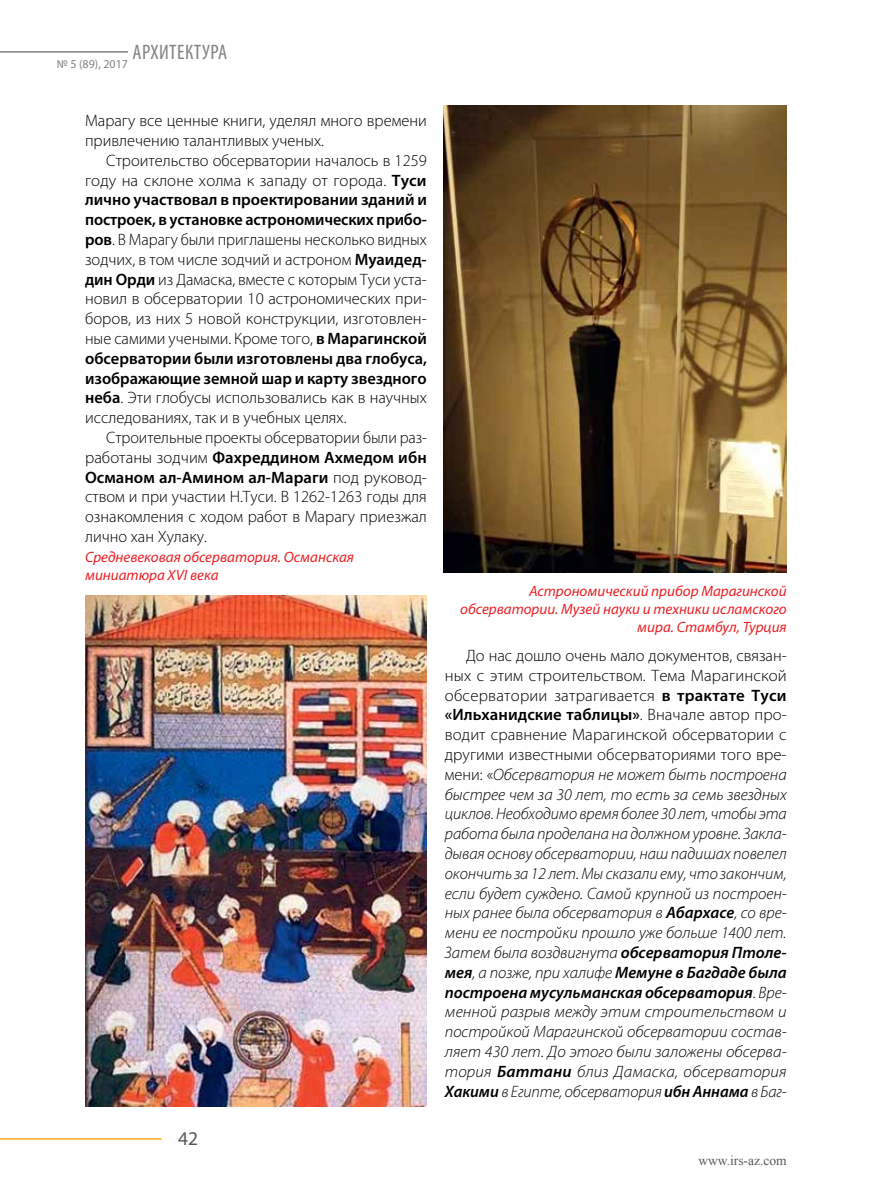
<style>
.page{position:relative;width:893px;height:1191px;background:#fff}
.page>*{position:absolute;margin:0;border:0;box-sizing:border-box;transform-origin:0 0}
.t1{font:condensed 21px "Myriad Pro";letter-spacing:.02em;color:#808285}
.t2{font:19.5px "Myriad Pro";color:#58595b}
.t3{font:italic 300 16.5px/19.8px "Myriad Pro";letter-spacing:.01em;color:#000;text-align:justify}
.t4{font:300 16.5px/19.8px "Myriad Pro";color:#000;text-align:justify}
.t5{font:italic 15px/18px "Myriad Pro";color:#ed1f24}
.t6{font:13.5px "Times New Roman";color:#58595b}
.t7{font:12px "Myriad Pro";color:#808285}
.s1{font-weight:600}
.s2{font-style:normal}
.s3{font-weight:600;font-style:normal}
</style>
<div class="page">
<hr style="left:0;top:51px;width:128px;height:2px;background:#808285">
<hr style="left:0;top:1138px;width:162px;height:1px;background:#fcaf17">
<img style="left:85px;top:595px;width:342px;height:511px">
<img style="left:443px;top:106px;width:344px;height:466px">
<p class="t1" style="left:132px;top:39px;width:96px">АРХИТЕКТУРА</p>
<p class="t7" style="left:57px;top:56px;width:73px">№ 5 (89), 2017</p>
<p class="t4" style="left:85px;top:111px;width:343px">Марагу все ценные книги, уделял много времени привлечению талантливых ученых.</p>
<p class="t4" style="left:85px;top:151px;width:343px;text-indent:21px">Строительство обсерватории началось в 1259 году на склоне холма к западу от города. <span class="s1">Туси лично участвовал в проектировании зданий и построек, в установке астрономических прибо&shy;ров</span>. В Марагу были приглашены несколько видных зодчих, в том числе зодчий и астроном <span class="s1">Муаидед&shy;дин Орди</span> из Дамаска, вместе с которым Туси уста&shy;новил в обсерватории 10 астрономических при&shy;боров, из них 5 новой конструкции, изготовлен&shy;ные самими учеными. Кроме того, <span class="s1">в Марагинской обсерватории были изготовлены два глобуса, изображающие земной шар и карту звездного неба</span>. Эти глобусы использовались как в научных исследованиях, так и в учебных целях.</p>
<p class="t4" style="left:85px;top:428px;width:343px;text-indent:21px">Строительные проекты обсерватории были раз&shy;работаны зодчим <span class="s1">Фахреддином Ахмедом ибн Османом ал-Амином ал-Мараги</span> под руковод&shy;ством и при участии Н.Туси. В 1262-1263 годы для ознакомления с ходом работ в Марагу приезжал лично хан Хулаку.</p>
<p class="t5" style="left:85px;top:548px;width:270px">Средневековая обсерватория. Османская миниатюра XVI века</p>
<p class="t2" style="left:178px;top:1126px;width:22px">42</p>
<p class="t5" style="left:460px;top:582px;width:328px;text-align:right">Астрономический прибор Марагинской обсерватории. Музей науки и техники исламского мира. Стамбул, Турция</p>
<p class="t3" style="left:445px;top:646px;width:343px;text-indent:21px"><span class="s2">До нас дошло очень мало документов, связан&shy;ных с этим строительством. Тема Марагинской обсерватории затрагивается</span> <span class="s3">в трактате Туси «Ильханидские таблицы»</span><span class="s2">. Вначале автор про&shy;водит сравнение Марагинской обсерватории с другими известными обсерваториями того вре&shy;мени: «</span>Обсерватория не может быть построена быстрее чем за 30 лет, то есть за семь звездных циклов. Необходимо время более 30 лет, чтобы эта работа была проделана на должном уровне. Закла&shy;дывая основу обсерватории, наш падишах повелел окончить за 12 лет. Мы сказали ему, что закончим, если будет суждено. Самой крупной из построен&shy;ных ранее была обсерватория в <span class="s1">Абархасе</span>, со вре&shy;мени ее постройки прошло уже больше 1400 лет.<br>Затем была воздвигнута <span class="s1">обсерватория Птоле&shy;мея</span>, а позже, при халифе <span class="s1">Мемуне в Багдаде была построена мусульманская обсерватория</span>. Вре&shy;менной разрыв между этим строительством и постройкой Марагинской обсерватории состав&shy;ляет 430 лет. До этого были заложены обсерва&shy;тория <span class="s1">Баттани</span> близ Дамаска, обсерватория <span class="s1">Хакими</span> в Египте, обсерватория <span class="s1">ибн Аннама</span> в Баг-</p>
<p class="t6" style="left:698px;top:1151px;width:90px">www.irs-az.com</p>
</div>
